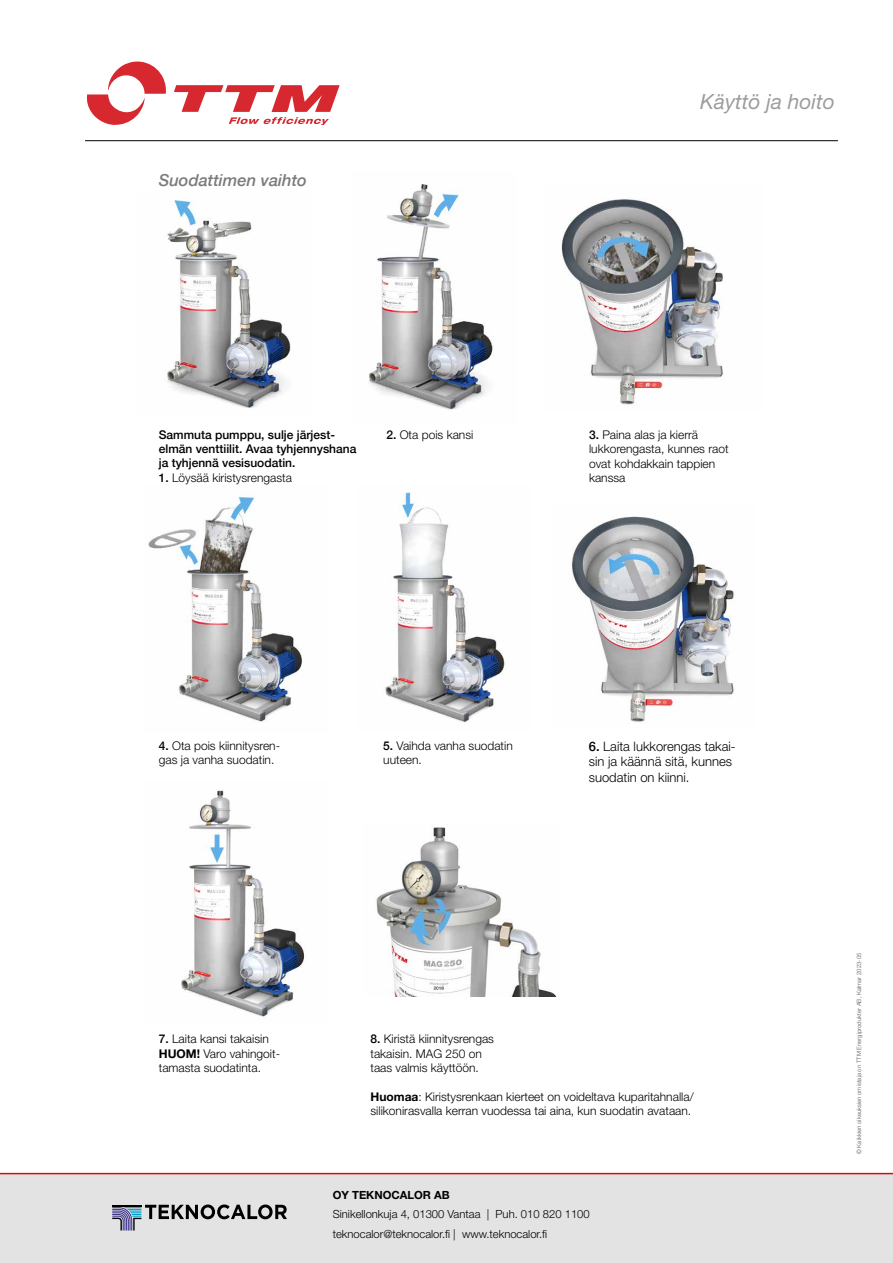
<style>
.page{position:relative;width:893px;height:1263px;background:#fff}
.page>*{position:absolute;margin:0;border:0;box-sizing:border-box;transform-origin:0 0}
.t1{font:italic 21px "Helvetica Neue LT Pro";color:#9d9d9c}
.t2{font:italic 500 16.5px "Helvetica Neue";color:#7c7b7b}
.t3{font:300 13.05px/15.6px "Helvetica Neue LT Pro";color:#000}
.t4{font:300 12px/14.4px "Helvetica Neue LT Pro";color:#000}
.t5{font:500 12px/14.4px "Helvetica Neue";color:#000}
.t6{font:300 11.25px/19.5px "Helvetica Neue LT Pro";color:#000}
.t7{font:700 11.25px "Helvetica Neue LT Pro";color:#000}
.t8{font:300 6px "Helvetica Neue LT Pro";letter-spacing:.005em;color:#575756}
.s1{font-family:"Helvetica Neue";font-weight:500}
.s2{font-weight:700}
</style>
<div class="page">
<div style="left:0;top:1174px;width:893px;height:89px;background:#e3e3e3"></div>
<hr style="left:0;top:1173px;width:893px;height:1px;background:#dc0812">
<hr style="left:85px;top:140px;width:753px;height:1px;background:#000">
<svg style="left:87px;top:62px;width:79px;height:63px"></svg>
<svg style="left:174px;top:85px;width:166px;height:40px"></svg>
<img style="left:167px;top:199px;width:124px;height:209px">
<img style="left:368px;top:184px;width:125px;height:226px">
<img style="left:561px;top:199px;width:163px;height:206px">
<img style="left:148px;top:496px;width:155px;height:226px">
<img style="left:385px;top:492px;width:120px;height:230px">
<img style="left:571px;top:516px;width:163px;height:206px">
<img style="left:181px;top:790px;width:124px;height:227px">
<img style="left:376px;top:827px;width:181px;height:170px">
<svg style="left:112px;top:1204px;width:175px;height:26px"></svg>
<h2 class="t2" style="left:159px;top:166px;width:150px">Suodattimen vaihto</h2>
<h1 class="t1" style="left:700px;top:88px;width:136px">Käyttö ja hoito</h1>
<p class="t5" style="left:159px;top:426px;width:199px">Sammuta pumppu, sulje järjest&shy;elmän venttiilit. Avaa tyhjennyshana ja tyhjennä vesisuodatin.</p>
<p class="t4" style="left:159px;top:470px;width:135px"><span class="s1">1.</span> Löysää kiristysrengasta</p>
<p class="t4" style="left:386px;top:427px;width:88px"><span class="s1">2.</span> Ota pois kansi</p>
<p class="t4" style="left:589px;top:427px;width:141px"><span class="s1">3.</span> Paina alas ja kierrä lukkorengasta, kunnes raot ovat kohdakkain tappien kanssa</p>
<p class="t4" style="left:159px;top:738px;width:123px"><span class="s1">4.</span> Ota pois kiinnitysren&shy;gas ja vanha suodatin.</p>
<p class="t4" style="left:383px;top:738px;width:131px"><span class="s1">5.</span> Vaihda vanha suodatin uuteen.</p>
<p class="t3" style="left:589px;top:738px;width:148px"><span class="s1">6.</span> Laita lukkorengas takai&shy;sin ja käännä sitä, kunnes suodatin on kiinni.</p>
<p class="t4" style="left:159px;top:1032px;width:123px"><span class="s1">7.</span> Laita kansi takaisin<br><span class="s2">HUOM!</span> Varo vahingoit&shy;tamasta suodatinta.</p>
<p class="t4" style="left:370px;top:1032px;width:125px"><span class="s1">8.</span> Kiristä kiinnitysrengas takaisin. MAG 250 on taas valmis käyttöön.</p>
<p class="t4" style="left:370px;top:1089px;width:325px"><span class="s2">Huomaa</span>: Kiristysrenkaan kierteet on voideltava kuparitahnalla/ silikonirasvalla kerran vuodessa tai aina, kun suodatin avataan.</p>
<p class="t7" style="left:333px;top:1188px;width:119px">OY TEKNOCALOR AB</p>
<p class="t6" style="left:333px;top:1204px;width:259px">Sinikellonkuja 4, 01300 Vantaa | Puh. 010 820 1100 teknocalor@teknocalor.fi | www.teknocalor.fi</p>
<p class="t8" style="left:855px;top:1154px;width:203px;rotate:-90deg">© Kaikkien oikeuksien omistaja on TTM Energiprodukter AB, Kalmar 2023-05</p>
</div>
